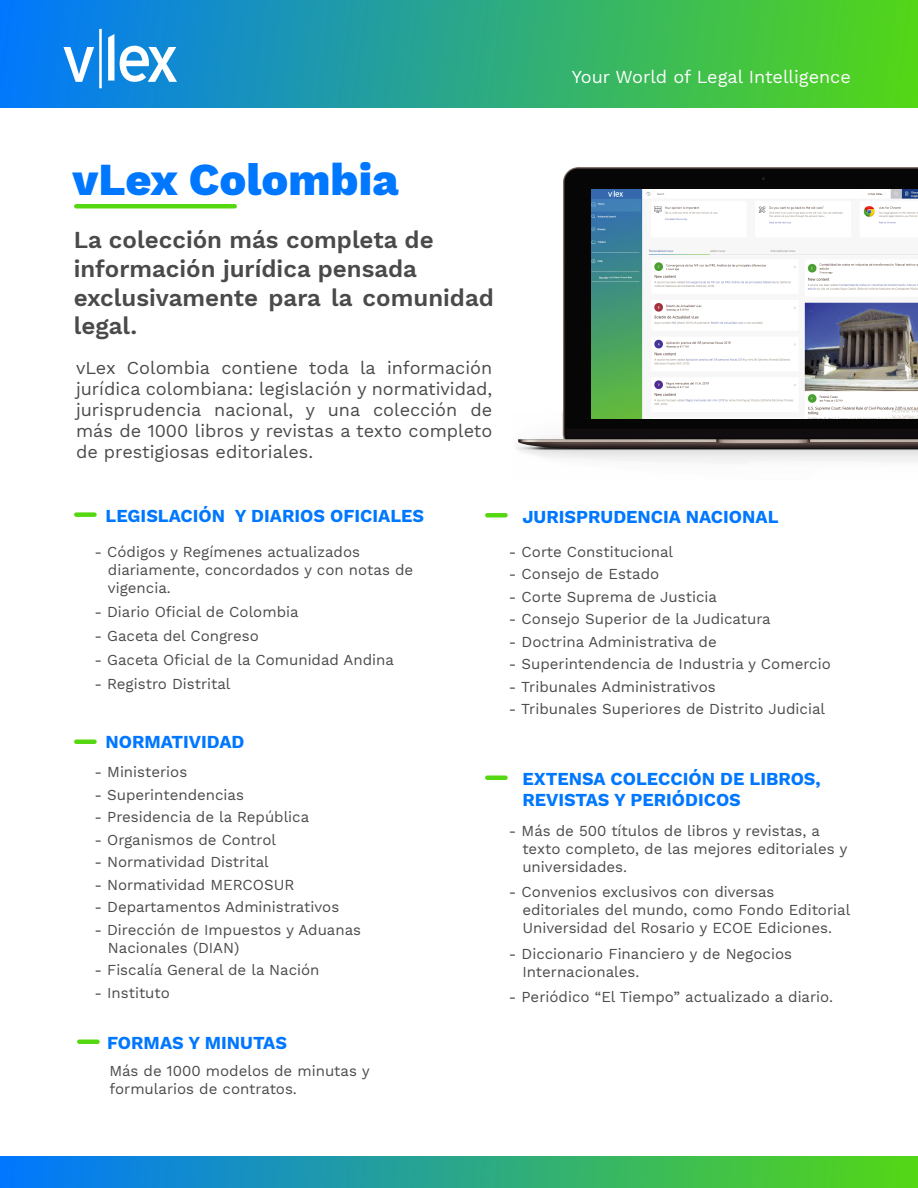
<style>
.page{position:relative;width:918px;height:1188px;background:#fff}
.page>*{position:absolute;margin:0;border:0;box-sizing:border-box;transform-origin:0 0}
.t1{font:800 45px "Work Sans";color:#07f}
.t2{font:600 24px/28.8px "Work Sans";color:#4b4a4b}
.t3{font:18px/21px "Work Sans";color:#4b4a4b;text-align:justify}
.t4{font:700 18px/21px "Work Sans";color:#07f}
.t5{font:18px "Work Sans";color:#fff}
.t6{font:15px/18px "Work Sans";color:#4b4a4b}
</style>
<div class="page">
<div style="left:0;top:0;width:918px;height:108px;background:linear-gradient(to right,#0178fd,#53d616)"></div>
<hr style="left:76px;top:740px;width:19px;height:4px;background:#55d812">
<hr style="left:76px;top:204px;width:159px;height:4px;background:#55d812">
<div style="left:487px;top:513px;width:19px;height:5px;background:#55d812"></div>
<svg style="left:63px;top:29px;width:114px;height:59px"></svg>
<img style="left:516px;top:167px;width:402px;height:296px">
<img style="left:591px;top:189px;width:327px;height:229px">
<div style="left:0;top:1156px;width:918px;height:32px;background:linear-gradient(to right,#07f,#54d715)"></div>
<div style="left:76px;top:512px;width:19px;height:5px;background:#55d812"></div>
<hr style="left:487px;top:776px;width:19px;height:4px;background:#55d812">
<hr style="left:79px;top:1040px;width:19px;height:4px;background:#55d812">
<p class="t5" style="left:572px;top:67px;width:281px">Your World of Legal Intelligence</p>
<h1 class="t1" style="left:73px;top:153px;width:328px">vLex Colombia</h1>
<h2 class="t2" style="left:74px;top:227px;width:422px">La colección más completa de información jurídica pensada exclusivamente para la comunidad legal.</h2>
<p class="t3" style="left:76px;top:358px;width:418px">vLex Colombia contiene toda la información jurídica colombiana: legislación y normatividad, jurisprudencia nacional, y una colección de más de 1000 libros y revistas a texto completo de prestigiosas editoriales.</p>
<p class="t4" style="left:106px;top:507px;width:320px">LEGISLACIÓN Y DIARIOS OFICIALES</p>
<p class="t6" style="left:108px;top:543px;width:307px;text-indent:-13px">- Códigos y Regímenes actualizados diariamente, concordados y con notas de vigencia.</p>
<p class="t6" style="left:94px;top:603px;width:206px">- Diario Oficial de Colombia</p>
<p class="t6" style="left:94px;top:627px;width:166px">- Gaceta del Congreso</p>
<p class="t6" style="left:94px;top:651px;width:301px">- Gaceta Oficial de la Comunidad Andina</p>
<p class="t6" style="left:94px;top:675px;width:138px">- Registro Distrital</p>
<p class="t4" style="left:106px;top:732px;width:141px">NORMATIVIDAD</p>
<p class="t6" style="left:94px;top:764px;width:94px">- Ministerios</p>
<p class="t6" style="left:94px;top:787px;width:151px">- Superintendencias</p>
<p class="t6" style="left:94px;top:809px;width:216px">- Presidencia de la República</p>
<p class="t6" style="left:94px;top:832px;width:183px">- Organismos de Control</p>
<p class="t6" style="left:94px;top:854px;width:176px">- Normatividad Distrital</p>
<p class="t6" style="left:94px;top:877px;width:202px">- Normatividad MERCOSUR</p>
<p class="t6" style="left:94px;top:899px;width:246px">- Departamentos Administrativos</p>
<p class="t6" style="left:108px;top:922px;width:255px;text-indent:-13px">- Dirección de Impuestos y Aduanas<br>Nacionales (DIAN)</p>
<p class="t6" style="left:94px;top:962px;width:227px">- Fiscalía General de la Nación</p>
<p class="t6" style="left:94px;top:985px;width:77px">- Instituto</p>
<p class="t4" style="left:107px;top:1034px;width:181px">FORMAS Y MINUTAS</p>
<p class="t6" style="left:109px;top:1063px;width:262px">Más de 1000 modelos de minutas y formularios de contratos.</p>
<p class="t4" style="left:522px;top:507px;width:258px">JURISPRUDENCIA NACIONAL</p>
<p class="t6" style="left:509px;top:543px;width:166px">- Corte Constitucional</p>
<p class="t6" style="left:509px;top:566px;width:152px">- Consejo de Estado</p>
<p class="t6" style="left:509px;top:588px;width:210px">- Corte Suprema de Justicia</p>
<p class="t6" style="left:509px;top:611px;width:263px">- Consejo Superior de la Judicatura</p>
<p class="t6" style="left:509px;top:633px;width:209px">- Doctrina Administrativa de</p>
<p class="t6" style="left:509px;top:656px;width:323px">- Superintendencia de Industria y Comercio</p>
<p class="t6" style="left:509px;top:678px;width:208px">- Tribunales Administrativos</p>
<p class="t6" style="left:509px;top:701px;width:318px">- Tribunales Superiores de Distrito Judicial</p>
<p class="t4" style="left:522px;top:769px;width:300px">EXTENSA COLECCIÓN DE LIBROS,<br>REVISTAS Y PERIÓDICOS</p>
<p class="t6" style="left:522px;top:822px;width:327px;text-indent:-14px">- Más de 500 títulos de libros y revistas, a texto completo, de las mejores editoriales y universidades.</p>
<p class="t6" style="left:522px;top:884px;width:329px;text-indent:-14px">- Convenios exclusivos con diversas editoriales del mundo, como Fondo Editorial<br>Universidad del Rosario y ECOE Ediciones.</p>
<p class="t6" style="left:522px;top:945px;width:271px;text-indent:-14px">- Diccionario Financiero y de Negocios<br>Internacionales.</p>
<p class="t6" style="left:509px;top:989px;width:326px">- Periódico “El Tiempo” actualizado a diario.</p>
</div>
